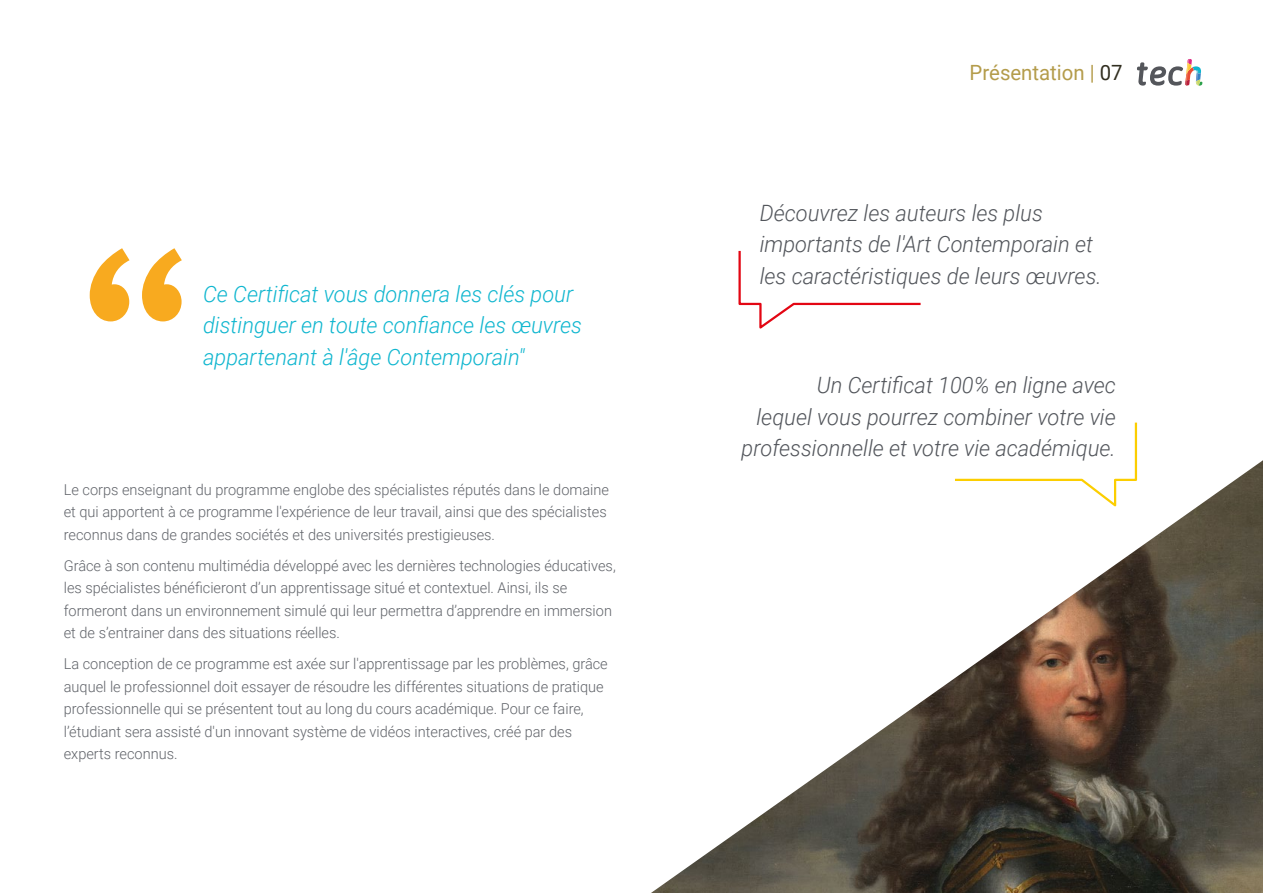
<style>
.page{position:relative;width:1263px;height:893px;background:#fff}
.page>*{position:absolute;margin:0;border:0;box-sizing:border-box;transform-origin:0 0}
.t1{font:italic 300 22.5px/31.5px "Roboto";color:#52555b;text-align:right}
.t2{font:italic 300 22.5px/31.5px "Roboto";color:#0fb6cf}
.t3{font:21px "Roboto";color:#b49c4b}
.t4{font:300 15px/22.5px "Roboto";color:#61646a}
.s1{color:#312e20}
</style>
<div class="page">
<svg style="left:90px;top:248px;width:92px;height:73px"></svg>
<img style="left:651px;top:460px;width:612px;height:433px">
<svg style="left:953px;top:422px;width:185px;height:88px"></svg>
<svg style="left:738px;top:250px;width:183px;height:79px"></svg>
<svg style="left:1137px;top:59px;width:65px;height:27px"></svg>
<h1 class="t2" style="left:203px;top:277px;width:380px">Ce Certificat vous donnera les clés pour distinguer en toute confiance les œuvres appartenant à l'âge Contemporain"</h1>
<p class="t4" style="left:64px;top:478px;width:547px">Le corps enseignant du programme englobe des spécialistes réputés dans le domaine et qui apportent à ce programme l'expérience de leur travail, ainsi que des spécialistes reconnus dans de grandes sociétés et des universités prestigieuses.</p>
<p class="t4" style="left:64px;top:554px;width:553px">Grâce à son contenu multimédia développé avec les dernières technologies éducatives, les spécialistes bénéficieront d’un apprentissage situé et contextuel. Ainsi, ils se formeront dans un environnement simulé qui leur permettra d’apprendre en immersion et de s’entrainer dans des situations réelles.</p>
<p class="t4" style="left:64px;top:652px;width:545px">La conception de ce programme est axée sur l'apprentissage par les problèmes, grâce auquel le professionnel doit essayer de résoudre les différentes situations de pratique professionnelle qui se présentent tout au long du cours académique. Pour ce faire, l’étudiant sera assisté d'un innovant système de vidéos interactives, créé par des experts reconnus.</p>
<h2 class="t3" style="left:970px;top:57px;width:155px">Présentation | <span class="s1">07</span></h2>
<h1 class="t1" style="left:760px;top:196px;width:343px;text-align:left">Découvrez les auteurs les plus importants de l'Art Contemporain et les caractéristiques de leurs œuvres.</h1>
<h1 class="t1" style="left:741px;top:369px;width:376px">Un Certificat 100% en ligne avec<br>lequel vous pourrez combiner votre vie professionnelle et votre vie académique.</h1>
</div>
